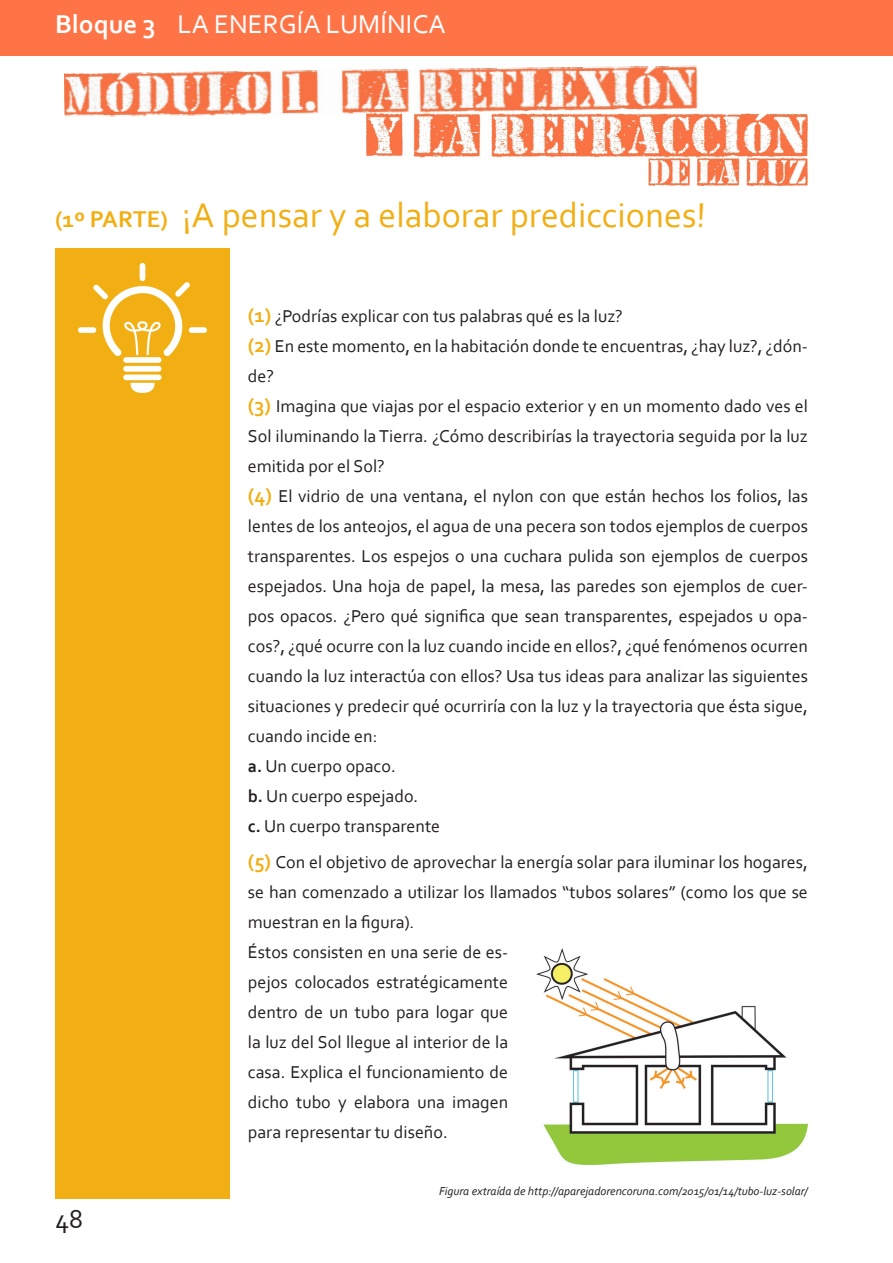
<style>
.page{position:relative;width:893px;height:1263px;background:#fff}
.page>*{position:absolute;margin:0;border:0;box-sizing:border-box;transform-origin:0 0}
.t1{font:36px "Corbel";color:#f1af14}
.t2{font:27px "Corbel";color:#fff}
.t3{font:27px "Corbel";color:#231f20}
.texto_cuerpo{font:18px/30px "Corbel";color:#231f20;text-align:justify}
.texto_cuerpo-2{font:italic 12px "Corbel";color:#231f20}
.s1{font-weight:700}
.s2{font-weight:700;font-size:24px}
.s3{font-weight:700;font-size:21px;color:#f1af14}
.s4{font-style:italic}
</style>
<div class="page">
<div style="left:0;top:0;width:893px;height:55px;background:#ff7446"></div>
<div style="left:55px;top:249px;width:175px;height:950px;background:#f1af14"></div>
<img style="left:79px;top:263px;width:127px;height:129px">
<img style="left:537px;top:948px;width:270px;height:216px">
<img style="left:64px;top:65px;width:634px;height:52px">
<img style="left:366px;top:114px;width:442px;height:72px">
<h2 class="t2" style="left:55px;top:7px;width:392px"><span class="s1">Bloque 3</span> LA ENERGÍA LUMÍNICA</h2>
<p class="t1" style="left:55px;top:192px;width:652px"><span class="s2">(1º PARTE)</span> ¡A pensar y a elaborar predicciones!</p>
<p class="texto_cuerpo" style="left:248px;top:300px;width:376px"><span class="s3">(1)</span> ¿Podrías explicar con tus palabras qué es la luz?</p>
<p class="texto_cuerpo" style="left:248px;top:330px;width:561px"><span class="s3">(2)</span> En este momento, en la habitación donde te encuentras, ¿hay luz?, ¿dón&shy;de?</p>
<p class="texto_cuerpo" style="left:248px;top:390px;width:561px"><span class="s3">(3)</span> Imagina que viajas por el espacio exterior y en un momento dado ves el Sol iluminando la Tierra. ¿Cómo describirías la trayectoria seguida por la luz emitida por el Sol?</p>
<p class="texto_cuerpo" style="left:248px;top:480px;width:561px"><span class="s3">(4)</span> El vidrio de una ventana, el nylon con que están hechos los folios, las lentes de los anteojos, el agua de una pecera son todos ejemplos de cuerpos transparentes. Los espejos o una cuchara pulida son ejemplos de cuerpos espejados. Una hoja de papel, la mesa, las paredes son ejemplos de cuer&shy;pos opacos. ¿Pero qué significa que sean transparentes, espejados u opa&shy;cos?, ¿qué ocurre con la luz cuando incide en ellos?, ¿qué fenómenos ocurren cuando la luz interactúa con ellos? Usa tus ideas para analizar las siguientes situaciones y predecir qué ocurriría con la luz y la trayectoria que ésta sigue, cuando incide en:</p>
<p class="texto_cuerpo" style="left:248px;top:750px;width:149px"><span class="s1">a.</span> Un cuerpo opaco.</p>
<p class="texto_cuerpo" style="left:248px;top:780px;width:172px"><span class="s1">b.</span> Un cuerpo espejado.</p>
<p class="texto_cuerpo" style="left:248px;top:810px;width:194px"><span class="s1">c.</span> Un cuerpo transparente</p>
<p class="texto_cuerpo" style="left:248px;top:846px;width:561px"><span class="s3">(5)</span> Con el objetivo de aprovechar la energía solar para iluminar los hogares, se han comenzado a utilizar los llamados “tubos solares” (como los que se muestran en la figura)<span class="s4">.</span></p>
<p class="texto_cuerpo" style="left:248px;top:936px;width:262px">Éstos consisten en una serie de es&shy;pejos colocados estratégicamente dentro de un tubo para logar que la luz del Sol llegue al interior de la casa. Explica el funcionamiento de dicho tubo y elabora una imagen para representar tu diseño.</p>
<h2 class="t3" style="left:55px;top:1202px;width:29px">48</h2>
<p class="texto_cuerpo-2" style="left:439px;top:1183px;width:370px">Figura extraída de http://aparejadorencoruna.com/2015/01/14/tubo-luz-solar/</p>
</div>
